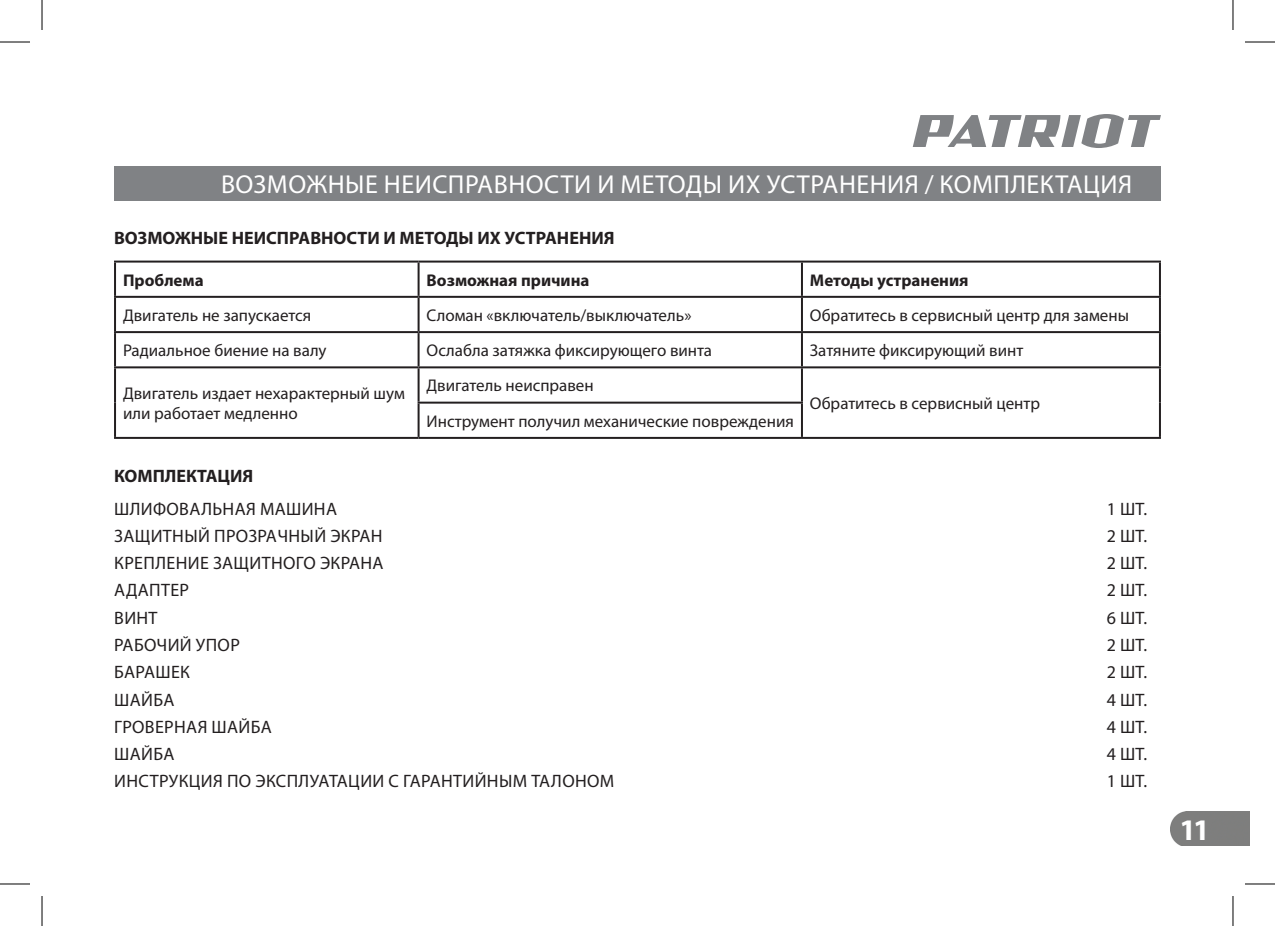
<style>
.page{position:relative;width:1275px;height:926px;background:#fff}
.page>*{position:absolute;margin:0;border:0;box-sizing:border-box;transform-origin:0 0}
.t1{font:700 30px "Myriad Pro";color:#fff}
.t2{font:26px "Myriad Pro";letter-spacing:.02em;color:#fff}
.t3{font:18px/27.2px "Myriad Pro";letter-spacing:.02em;color:#231f20}
.t4{font:700 18px "Myriad Pro";color:#231f20}
.t5{font:17px/20.4px "Myriad Pro";color:#231f20}
.t6{font:700 17px "Myriad Pro";color:#231f20}
</style>
<div class="page">
<div style="left:1170px;top:812px;width:80px;height:33px;background:#7e7e7d"></div>
<svg style="left:912px;top:114px;width:249px;height:34px"></svg>
<div style="left:114px;top:166px;width:1047px;height:34px;background:#808285"></div>
<hr style="left:114px;top:261px;width:304px;height:2px;background:#231f20">
<hr style="left:114px;top:263px;width:2px;height:33px;background:#231f20">
<hr style="left:418px;top:261px;width:384px;height:2px;background:#231f20">
<hr style="left:417px;top:263px;width:2px;height:33px;background:#231f20">
<hr style="left:802px;top:261px;width:359px;height:2px;background:#231f20">
<hr style="left:801px;top:263px;width:2px;height:33px;background:#231f20">
<hr style="left:1159px;top:263px;width:2px;height:33px;background:#231f20">
<hr style="left:114px;top:296px;width:304px;height:2px;background:#231f20">
<hr style="left:114px;top:298px;width:2px;height:33px;background:#231f20">
<hr style="left:418px;top:296px;width:384px;height:2px;background:#231f20">
<hr style="left:417px;top:298px;width:2px;height:33px;background:#231f20">
<hr style="left:802px;top:296px;width:359px;height:2px;background:#231f20">
<hr style="left:801px;top:298px;width:2px;height:33px;background:#231f20">
<hr style="left:1159px;top:298px;width:2px;height:33px;background:#231f20">
<hr style="left:114px;top:331px;width:304px;height:2px;background:#231f20">
<hr style="left:114px;top:333px;width:2px;height:33px;background:#231f20">
<hr style="left:418px;top:331px;width:384px;height:2px;background:#231f20">
<hr style="left:417px;top:333px;width:2px;height:33px;background:#231f20">
<hr style="left:802px;top:331px;width:359px;height:2px;background:#231f20">
<hr style="left:801px;top:333px;width:2px;height:33px;background:#231f20">
<hr style="left:1159px;top:333px;width:2px;height:33px;background:#231f20">
<hr style="left:114px;top:366px;width:304px;height:2px;background:#231f20">
<hr style="left:114px;top:368px;width:2px;height:35px;background:#231f20">
<hr style="left:418px;top:366px;width:384px;height:2px;background:#231f20">
<hr style="left:417px;top:368px;width:2px;height:34px;background:#231f20">
<hr style="left:802px;top:366px;width:359px;height:2px;background:#231f20">
<hr style="left:801px;top:368px;width:2px;height:34px;background:#231f20">
<hr style="left:1159px;top:368px;width:2px;height:35px;background:#231f20">
<hr style="left:114px;top:403px;width:2px;height:34px;background:#231f20">
<hr style="left:417px;top:402px;width:386px;height:2px;background:#231f20">
<hr style="left:417px;top:404px;width:2px;height:33px;background:#231f20">
<hr style="left:801px;top:404px;width:2px;height:33px;background:#231f20">
<hr style="left:1159px;top:403px;width:2px;height:34px;background:#231f20">
<hr style="left:114px;top:437px;width:304px;height:2px;background:#231f20">
<hr style="left:418px;top:437px;width:384px;height:2px;background:#231f20">
<hr style="left:802px;top:437px;width:359px;height:2px;background:#231f20">
<hr style="left:0;top:42px;width:30px;height:1px;background:#000">
<hr style="left:1245px;top:42px;width:30px;height:1px;background:#000">
<hr style="left:0;top:884px;width:30px;height:1px;background:#000">
<hr style="left:1245px;top:884px;width:30px;height:1px;background:#000">
<hr style="left:42px;top:0;width:1px;height:30px;background:#000">
<hr style="left:42px;top:896px;width:1px;height:30px;background:#000">
<hr style="left:1232px;top:0;width:1px;height:30px;background:#000">
<hr style="left:1232px;top:896px;width:1px;height:30px;background:#000">
<h2 class="t2" style="left:221px;top:168px;width:912px">ВОЗМОЖНЫЕ НЕИСПРАВНОСТИ И МЕТОДЫ ИХ УСТРАНЕНИЯ / КОМПЛЕКТАЦИЯ</h2>
<p class="t4" style="left:114px;top:228px;width:502px">ВОЗМОЖНЫЕ НЕИСПРАВНОСТИ И МЕТОДЫ ИХ УСТРАНЕНИЯ</p>
<p class="t6" style="left:123px;top:270px;width:82px">Проблема</p>
<p class="t6" style="left:426px;top:270px;width:164px">Возможная причина</p>
<p class="t6" style="left:810px;top:270px;width:160px">Методы устранения</p>
<p class="t5" style="left:123px;top:305px;width:190px">Двигатель не запускается</p>
<p class="t5" style="left:426px;top:305px;width:266px">Сломан «включатель/выключатель»</p>
<p class="t5" style="left:810px;top:305px;width:321px">Обратитесь в сервисный центр для замены</p>
<p class="t5" style="left:123px;top:340px;width:205px">Радиальное биение на валу</p>
<p class="t5" style="left:426px;top:340px;width:287px">Ослабла затяжка фиксирующего винта</p>
<p class="t5" style="left:810px;top:340px;width:215px">Затяните фиксирующий винт</p>
<p class="t5" style="left:123px;top:383px;width:283px">Двигатель издает нехарактерный шум или работает медленно</p>
<p class="t5" style="left:426px;top:375px;width:169px">Двигатель неисправен</p>
<p class="t5" style="left:810px;top:393px;width:232px">Обратитесь в сервисный центр</p>
<p class="t5" style="left:426px;top:410px;width:369px">Инструмент получил механические повреждения</p>
<p class="t4" style="left:114px;top:465px;width:141px">КОМПЛЕКТАЦИЯ</p>
<p class="t3" style="left:114px;top:495px;width:502px">ШЛИФОВАЛЬНАЯ МАШИНА<br>ЗАЩИТНЫЙ ПРОЗРАЧНЫЙ ЭКРАН<br>КРЕПЛЕНИЕ ЗАЩИТНОГО ЭКРАНА<br>АДАПТЕР<br>ВИНТ<br>РАБОЧИЙ УПОР<br>БАРАШЕК<br>ШАЙБА<br>ГРОВЕРНАЯ ШАЙБА<br>ШАЙБА<br>ИНСТРУКЦИЯ ПО ЭКСПЛУАТАЦИИ С ГАРАНТИЙНЫМ ТАЛОНОМ</p>
<p class="t3" style="left:1106px;top:495px;width:42px;text-align:justify">1 ШТ.<br>2 ШТ.<br>2 ШТ.<br>2 ШТ.<br>6 ШТ.<br>2 ШТ.<br>2 ШТ.<br>4 ШТ.<br>4 ШТ.<br>4 ШТ.<br>1 ШТ.</p>
<h1 class="t1" style="left:1179px;top:813px;width:32px">11</h1>
</div>
